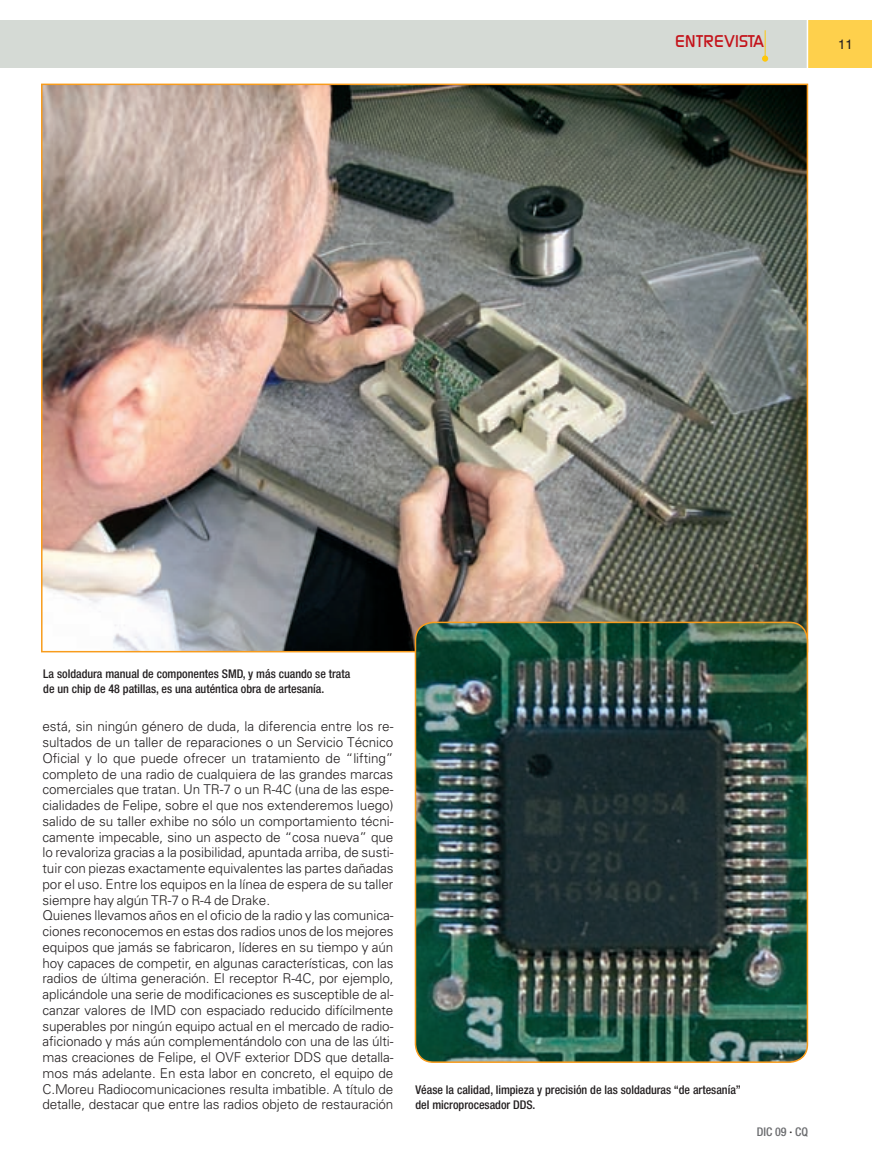
<style>
.page{position:relative;width:872px;height:1170px;background:#fff}
.page>*{position:absolute;margin:0;border:0;box-sizing:border-box;transform-origin:0 0}
.t1{font:500 16.5px "Digital";letter-spacing:.025em;color:#c4121a}
.t2{font:300 13.5px/15.8px "Univers";letter-spacing:-.01em;color:#231f20}
.t3{font:13.5px "Swiss 721 BT";color:#231f20}
.t4{font:500 condensed 12px/15px "Helvetica Neue";color:#231f20}
.t5{font:500 condensed 12px "Helvetica Neue";color:#6c6d70}
.s1{color:#231f20}
</style>
<div class="page">
<div style="left:0;top:20px;width:872px;height:48px;background:#d5dad5"></div>
<div style="left:807px;top:20px;width:65px;height:48px;background:#fed04c"></div>
<hr style="left:806px;top:13px;width:2px;height:56px;background:#fff">
<svg style="left:765px;top:30px;width:1px;height:25px"></svg>
<div style="left:762px;top:55px;width:6px;height:7px;background:#fec70c;border-radius:50%"></div>
<img style="left:44px;top:87px;width:761px;height:562px">
<img style="left:414px;top:621px;width:395px;height:441px">
<p class="t1" style="left:675px;top:32px;width:90px">ENTREVISTA</p>
<p class="t3" style="left:838px;top:36px;width:16px">11</p>
<p class="t4" style="left:43px;top:665px;width:308px">La soldadura manual de componentes SMD, y más cuando se trata de un chip de 48 patillas, es una auténtica obra de artesanía.</p>
<p class="t2" style="left:43px;top:718px;width:352px">está, sin ningún género de duda, la diferencia entre los re&shy;sultados de un taller de reparaciones o un Servicio Técnico Oficial y lo que puede ofrecer un tratamiento de “lifting” completo de una radio de cualquiera de las grandes marcas comerciales que tratan. Un TR-7 o un R-4C (una de las espe&shy;cialidades de Felipe, sobre el que nos extenderemos luego) salido de su taller exhibe no sólo un comportamiento técni&shy;camente impecable, sino un aspecto de “cosa nueva” que lo revaloriza gracias a la posibilidad, apuntada arriba, de susti&shy;tuir con piezas exactamente equivalentes las partes dañadas por el uso. Entre los equipos en la línea de espera de su taller siempre hay algún TR-7 o R-4 de Drake.<br>Quienes llevamos años en el oficio de la radio y las comunica&shy;ciones reconocemos en estas dos radios unos de los mejores equipos que jamás se fabricaron, líderes en su tiempo y aún hoy capaces de competir, en algunas características, con las radios de última generación. El receptor R-4C, por ejemplo, aplicándole una serie de modificaciones es susceptible de al&shy;canzar valores de IMD con espaciado reducido difícilmente superables por ningún equipo actual en el mercado de radio&shy;aficionado y más aún complementándolo con una de las últi&shy;mas creaciones de Felipe, el OVF exterior DDS que detalla&shy;mos más adelante. En esta labor en concreto, el equipo de C.Moreu Radiocomunicaciones resulta imbatible. A título de detalle, destacar que entre las radios objeto de restauración</p>
<p class="t4" style="left:415px;top:1081px;width:327px">Véase la calidad, limpieza y precisión de las soldaduras “de artesanía” del microprocesador DDS.</p>
<p class="t5" style="left:756px;top:1124px;width:53px">DIC 09 <span class="s1">·</span> CQ</p>
</div>
